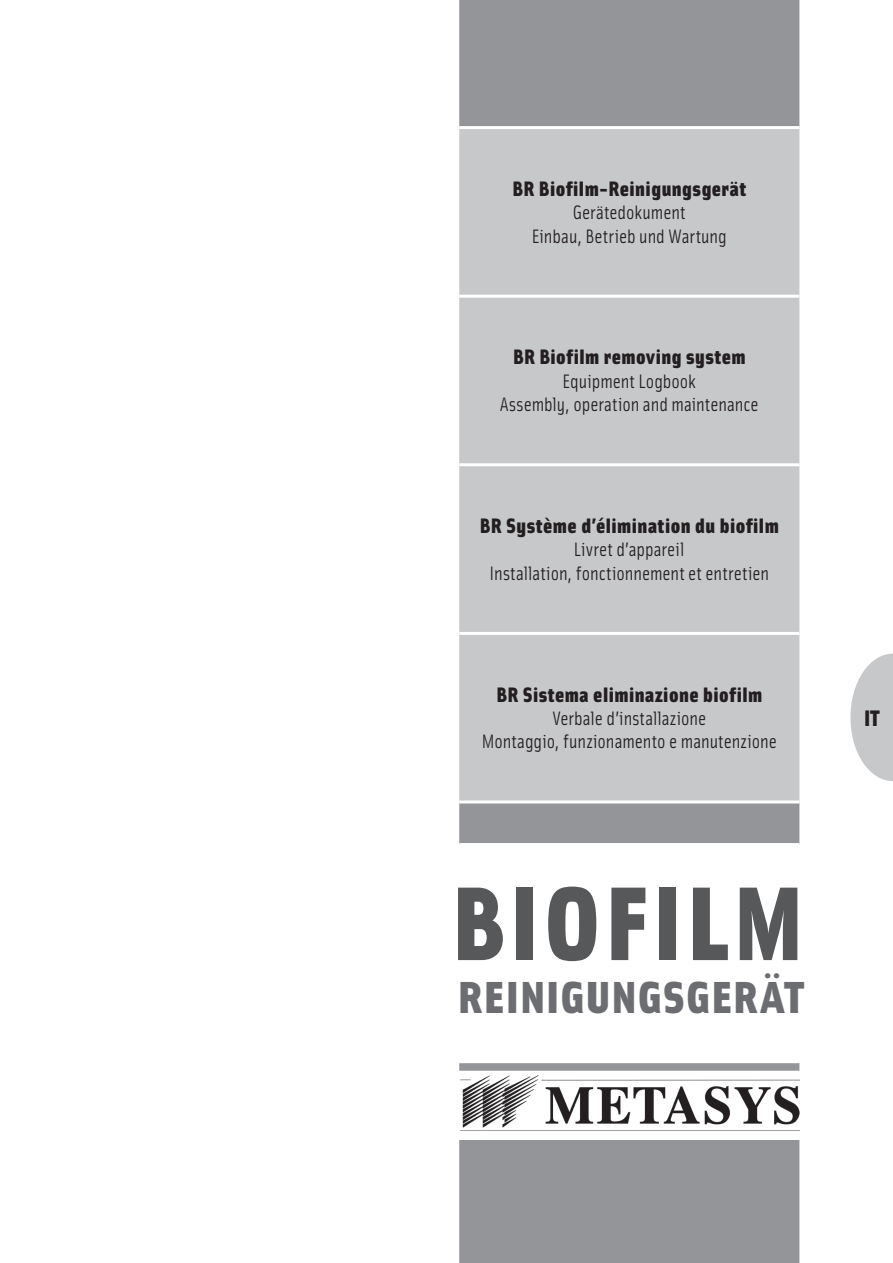
<style>
.page{position:relative;width:893px;height:1263px;background:#fff}
.page>*{position:absolute;margin:0;border:0;box-sizing:border-box;transform-origin:0 0}
.t1{font:105px "Solex Black Lining";letter-spacing:.045em;color:#57585a}
.t2{font:45px "Solex Black Lining";letter-spacing:.02em;color:#6c6d70;scale:1.05 1}
.t3{font:22.5px "Solex Black Lining";color:#231f20}
.t4{font:21px "Solex Black Lining";letter-spacing:.02em;color:#231f20}
.t5{font:19.5px/23.4px "Solex Regular Lining";color:#231f20;text-align:center}
</style>
<div class="page">
<div style="left:459px;top:0;width:340px;height:1263px;background:#939598"></div>
<div style="left:459px;top:129px;width:340px;height:671px;background:#c7c8ca"></div>
<svg style="left:459px;top:846px;width:340px;height:217px"></svg>
<hr style="left:459px;top:126px;width:340px;height:3px;background:#fff">
<hr style="left:459px;top:295px;width:340px;height:3px;background:#fff">
<hr style="left:459px;top:463px;width:340px;height:3px;background:#fff">
<hr style="left:459px;top:632px;width:340px;height:3px;background:#fff">
<hr style="left:459px;top:800px;width:340px;height:3px;background:#fff">
<hr style="left:459px;top:843px;width:340px;height:3px;background:#fff">
<div style="left:459px;top:1063px;width:340px;height:8px;background:#939598"></div>
<div style="left:438px;top:1071px;width:383px;height:68px;background:#fff"></div>
<img style="left:460px;top:1076px;width:339px;height:52px">
<svg style="left:850px;top:654px;width:43px;height:127px"></svg>
<p class="t4" style="left:513px;top:174px;width:235px">BR Biofilm-Reinigungsgerät</p>
<p class="t5" style="left:532px;top:200px;width:197px">Gerätedokument<br>Einbau, Betrieb und Wartung</p>
<p class="t4" style="left:513px;top:342px;width:234px">BR Biofilm removing system</p>
<p class="t5" style="left:500px;top:369px;width:260px">Equipment Logbook<br>Assembly, operation and maintenance</p>
<p class="t4" style="left:480px;top:511px;width:300px">BR Système d’élimination du biofilm</p>
<p class="t5" style="left:490px;top:537px;width:281px">Livret d’appareil<br>Installation, fonctionnement et entretien</p>
<p class="t4" style="left:496px;top:680px;width:267px">BR Sistema eliminazione biofilm</p>
<p class="t5" style="left:482px;top:706px;width:297px">Verbale d’installazione<br>Montaggio, funzionamento e manutenzione</p>
<h1 class="t1" style="left:452px;top:850px;width:353px">BIOFILM</h1>
<h2 class="t2" style="left:458px;top:966px;width:331px">REINIGUNGSGERÄT</h2>
<p class="t3" style="left:864px;top:702px;width:17px">IT</p>
</div>
